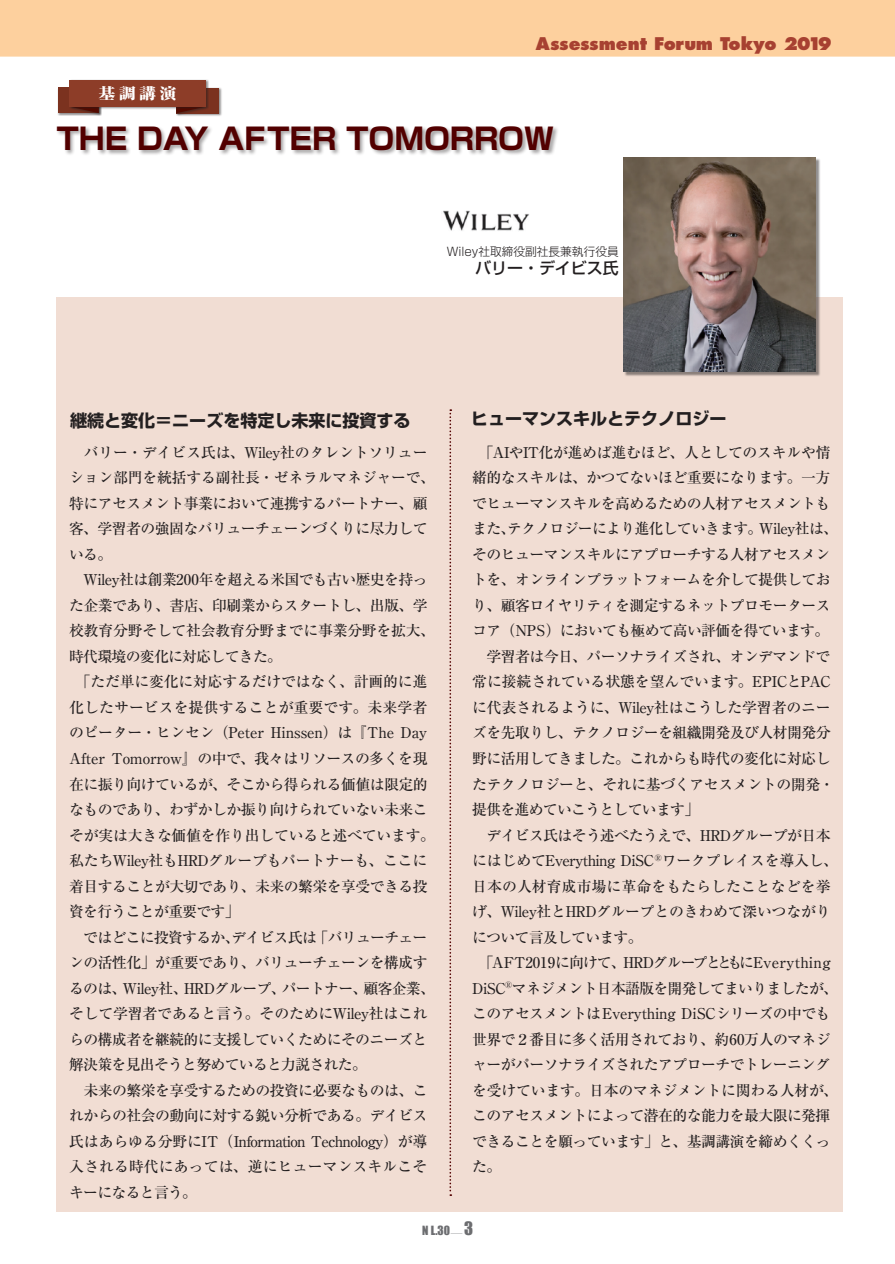
<style>
.page{position:relative;width:895px;height:1264px;background:#fff}
.page>*{position:absolute;margin:0;border:0;box-sizing:border-box;transform-origin:0 0}
.基本本文13Q行間21{font:700 29.7px "Shin Go Pr 5";letter-spacing:-.005em;color:#520000}
.基本本文13Q行間21-2{font:700 16.95px "Shin Go Pr 5";color:#231f20}
.基本本文13Q行間21-3{font:800 16.95px "Futura";color:#a74131}
.t1{font:16.95px "Impact";color:#6c6d70}
.基本本文13Q行間21-4{font:500 15.9px "Shin Go Pr 5";color:#231f20}
.基本本文13Q行間21-5{font:800 expanded 15.3px "Ryumin Pr 5";color:#fff;scale:1.11 1}
.基本本文13Q行間21-6{font:500 14.85px/25.5px "Ryumin Pr 5";letter-spacing:-.04em;color:#231f20}
.基本本文13Q行間21-7{font:300 11.7px "Shin Go Pr 5";color:#231f20}
.t2{font:11.7px "Impact";color:#6c6d70}
.s1{font-family:"Shin Go Pr 5";font-weight:300;font-size:5.85px}
</style>
<div class="page">
<div style="left:56px;top:298px;width:787px;height:914px;background:#f1ddd3"></div>
<div style="left:0;top:0;width:895px;height:56px;background:#fdd09e"></div>
<svg style="left:449px;top:409px;width:2px;height:787px"></svg>
<div style="left:56px;top:126px;width:503px;height:30px;background:#231f20;opacity:.4"></div>
<div style="left:58px;top:87px;width:44px;height:29px;background:#231f20;opacity:.5"></div>
<div style="left:58px;top:87px;width:41px;height:26px;background:#7b321f"></div>
<div style="left:69px;top:97px;width:33px;height:20px;background:#231f20;opacity:.5"></div>
<svg style="left:69px;top:110px;width:30px;height:3px"></svg>
<div style="left:176px;top:87px;width:46px;height:29px;background:#231f20;opacity:.5"></div>
<div style="left:176px;top:88px;width:43px;height:25px;background:#7b321f"></div>
<div style="left:176px;top:97px;width:33px;height:20px;background:#231f20;opacity:.5"></div>
<svg style="left:176px;top:110px;width:29px;height:3px"></svg>
<div style="left:69px;top:79px;width:140px;height:31px;background:#231f20;opacity:.5"></div>
<div style="left:69px;top:80px;width:136px;height:26px;background:#8d3d28"></div>
<div style="left:624px;top:158px;width:196px;height:218px;background:#231f20;opacity:.5"></div>
<img style="left:623px;top:157px;width:192px;height:215px">
<img style="left:443px;top:210px;width:86px;height:21px">
<div style="left:849px;top:0;width:46px;height:47px;background:#fdd09e"></div>
<p class="基本本文13Q行間21-5" style="left:98px;top:81px;width:72px">基調講演</p>
<p class="基本本文13Q行間21-3" style="left:536px;top:33px;width:297px">Assessment Forum Tokyo 2019</p>
<p class="基本本文13Q行間21" style="left:56px;top:116px;width:499px">THE DAY AFTER TOMORROW</p>
<p class="基本本文13Q行間21-7" style="left:447px;top:242px;width:173px">Wiley社取締役副社長兼執行役員</p>
<p class="基本本文13Q行間21-4" style="left:475px;top:255px;width:145px">バリー・デイビス氏</p>
<p class="基本本文13Q行間21-2" style="left:70px;top:407px;width:342px">継続と変化＝ニーズを特定し未来に投資する</p>
<p class="基本本文13Q行間21-2" style="left:471px;top:405px;width:257px">ヒューマンスキルとテクノロジー</p>
<p class="基本本文13Q行間21-6" style="left:69px;top:438px;width:367px">　バリー・デイビス氏は、Wiley社のタレントソリューション部門を統括する副社長・ゼネラルマネジャーで、特にアセスメント事業において連携するパートナー、顧客、学習者の強固なバリューチェーンづくりに尽力している。　</p>
<p class="基本本文13Q行間21-6" style="left:69px;top:566px;width:367px">　Wiley社は創業200年を超える米国でも古い歴史を持った企業であり、書店、印刷業からスタートし、出版、学校教育分野そして社会教育分野までに事業分野を拡大、時代環境の変化に対応してきた。</p>
<p class="基本本文13Q行間21-6" style="left:69px;top:668px;width:367px">　「ただ単に変化に対応するだけではなく、計画的に進化したサービスを提供することが重要です。未来学者のピーター・ヒンセン（Peter Hinssen）は『The Day<br>After Tomorrow』の中で、我々はリソースの多くを現在に振り向けているが、そこから得られる価値は限定的なものであり、わずかしか振り向けられていない未来こそが実は大きな価値を作り出していると述べています。私たちWiley社もHRDグループもパートナーも、ここに着目することが大切であり、未来の繁栄を享受できる投資を行うことが重要です」</p>
<p class="基本本文13Q行間21-6" style="left:69px;top:923px;width:367px">　ではどこに投資するか、デイビス氏は「バリューチェーンの活性化」が重要であり、バリューチェーンを構成するのは、Wiley社、HRDグループ、パートナー、顧客企業、そして学習者であると言う。そのためにWiley社はこれらの構成者を継続的に支援していくためにそのニーズと解決策を見出そうと努めていると力説された。</p>
<p class="基本本文13Q行間21-6" style="left:69px;top:1076px;width:360px;text-align:justify">　未来の繁栄を享受するための投資に必要なものは、これからの社会の動向に対する鋭い分析である。デイビス氏はあらゆる分野にIT（Information Technology）が導入される時代にあっては、逆にヒューマンスキルこそキーになると言う。</p>
<p class="基本本文13Q行間21-6" style="left:472px;top:438px;width:367px">　「AIやIT化が進めば進むほど、人としてのスキルや情緒的なスキルは、かつてないほど重要になります。一方でヒューマンスキルを高めるための人材アセスメントもまた、テクノロジーにより進化していきます。Wiley社は、そのヒューマンスキルにアプローチする人材アセスメントを、オンラインプラットフォームを介して提供しており、顧客ロイヤリティを測定するネットプロモータースコア（NPS）においても極めて高い評価を得ています。</p>
<p class="基本本文13Q行間21-6" style="left:472px;top:643px;width:364px">　学習者は今日、パーソナライズされ、オンデマンドで常に接続されている状態を望んでいます。EPICとPACに代表されるように、Wiley社はこうした学習者のニーズを先取りし、テクノロジーを組織開発及び人材開発分野に活用してきました。これからも時代の変化に対応したテクノロジーと、それに基づくアセスメントの開発・提供を進めていこうとしています」</p>
<p class="基本本文13Q行間21-6" style="left:472px;top:821px;width:367px">　デイビス氏はそう述べたうえで、HRDグループが日本にはじめてEverything DiSC <sup>®</sup>ワークプレイスを導入し、日本の人材育成市場に革命をもたらしたことなどを挙げ、Wiley社とHRDグループとのきわめて深いつながりについて言及しています。</p>
<p class="基本本文13Q行間21-6" style="left:472px;top:949px;width:367px">　「AFT2019に向けて、HRDグループとともにEverything<br>DiSC <sup>®</sup>マネジメント日本語版を開発してまいりましたが、このアセスメントはEverything DiSCシリーズの中でも世界で２番目に多く活用されており、約60万人のマネジャーがパーソナライズされたアプローチでトレーニングを受けています。日本のマネジメントに関わる人材が、このアセスメントによって潜在的な能力を最大限に発揮できることを願っています」と、基調講演を締めくくった。</p>
<p class="t2" style="left:422px;top:1221px;width:42px">N L.30<span class="s1">＿</span></p>
<p class="t1" style="left:464px;top:1215px;width:11px">3</p>
</div>
